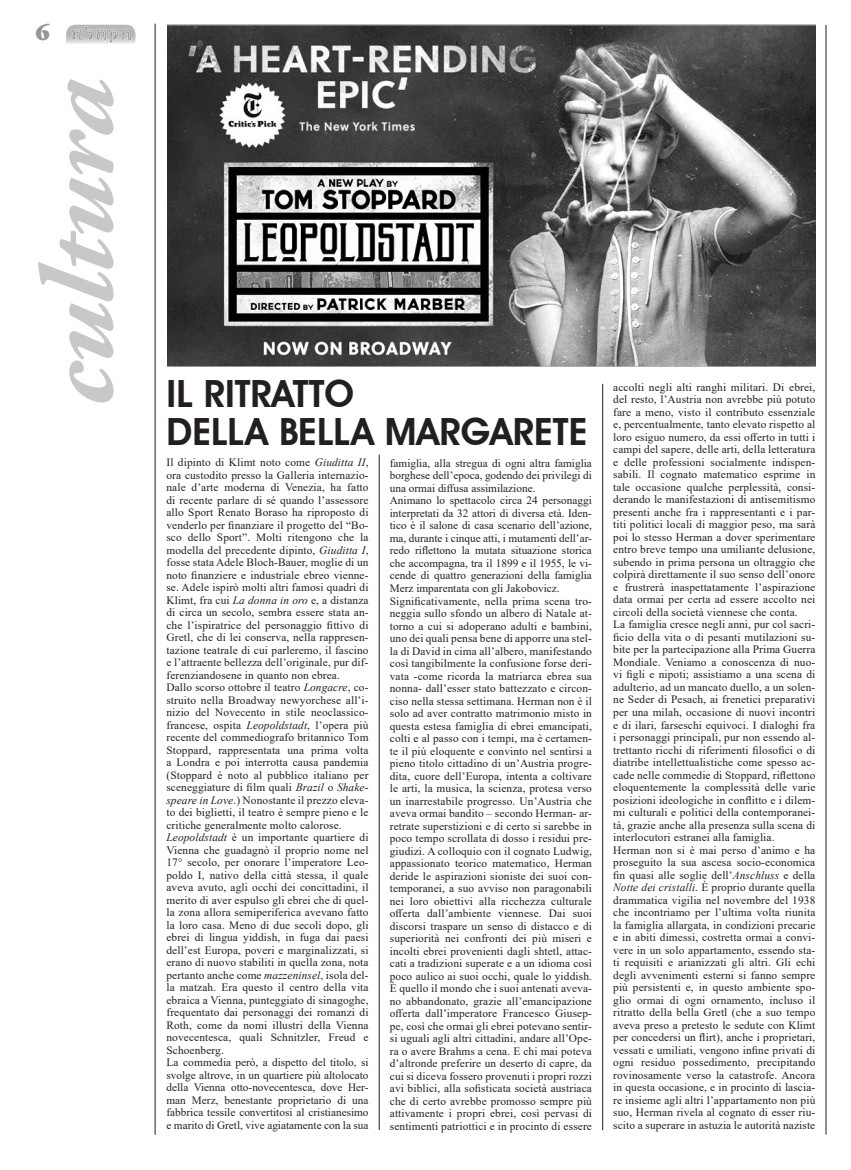
<style>
.page{position:relative;width:851px;height:1170px;background:#fff}
.page>*{position:absolute;margin:0;border:0;box-sizing:border-box;transform-origin:0 0}
.rubriche{font:italic 700 103.5px "Adobe Garamond Pro";color:#c7c8ca;scale:1.09 1}
.TITOLO{font:600 37.5px "Avant Garde IT Cby BT";color:#231f20}
.t1{font:900 22.5px "Garamond IT Cby BT";color:#939598}
.Testo_Articoli{font:11.25px/12.5px "Times New Roman";letter-spacing:.01em;color:#231f20;text-align:justify}
.s1{font-style:italic}
</style>
<div class="page">
<hr style="left:825px;top:25px;width:1px;height:1109px;background:#231f20">
<img style="left:66px;top:25px;width:69px;height:19px">
<hr style="left:155px;top:24px;width:1px;height:1110px;background:#231f20">
<hr style="left:379px;top:454px;width:1px;height:675px;background:#231f20">
<hr style="left:602px;top:384px;width:1px;height:745px;background:#231f20">
<img style="left:167px;top:25px;width:648px;height:341px">
<h3 class="t1" style="left:35px;top:19px;width:16px">6</h3>
<p class="rubriche" style="left:20px;top:407px;width:302px;rotate:-90deg">cultura</p>
<p class="TITOLO" style="left:167px;top:371px;width:189px">IL RITRATTO</p>
<p class="TITOLO" style="left:167px;top:408px;width:422px">DELLA BELLA MARGARETE</p>
<p class="Testo_Articoli" style="left:166px;top:455px;width:204px">Il dipinto di Klimt noto come <span class="s1">Giuditta II</span>, ora custodito presso la Galleria internazio&shy;nale d’arte moderna di Venezia, ha fatto di recente parlare di sé quando l’assessore allo Sport Renato Boraso ha riproposto di venderlo per finanziare il progetto del “Bo&shy;sco dello Sport”. Molti ritengono che la modella del precedente dipinto, <span class="s1">Giuditta I</span>, fosse stata Adele Bloch-Bauer, moglie di un noto finanziere e industriale ebreo vienne&shy;se. Adele ispirò molti altri famosi quadri di Klimt, fra cui <span class="s1">La donna in oro</span> e, a distanza di circa un secolo, sembra essere stata an&shy;che l’ispiratrice del personaggio fittivo di Gretl, che di lei conserva, nella rappresen&shy;tazione teatrale di cui parleremo, il fascino e l’attraente bellezza dell’originale, pur dif&shy;ferenziandosene in quanto non ebrea.</p>
<p class="Testo_Articoli" style="left:166px;top:680px;width:204px">Dallo scorso ottobre il teatro <span class="s1">Longacre</span>, co&shy;struito nella Broadway newyorchese all’i&shy;nizio del Novecento in stile neoclassico&shy;francese, ospita <span class="s1">Leopoldstadt</span>, l’opera più recente del commediografo britannico Tom Stoppard, rappresentata una prima volta a Londra e poi interrotta causa pandemia (Stoppard è noto al pubblico italiano per sceneggiature di film quali <span class="s1">Brazil</span> o <span class="s1">Shake&shy;speare in Love</span>.) Nonostante il prezzo eleva&shy;to dei biglietti, il teatro è sempre pieno e le critiche generalmente molto calorose.</p>
<p class="Testo_Articoli" style="left:166px;top:830px;width:204px"><span class="s1">Leopoldstadt</span> è un importante quartiere di Vienna che guadagnò il proprio nome nel 17° secolo, per onorare l’imperatore Leo&shy;poldo I, nativo della città stessa, il quale aveva avuto, agli occhi dei concittadini, il merito di aver espulso gli ebrei che di quel&shy;la zona allora semiperiferica avevano fatto la loro casa. Meno di due secoli dopo, gli ebrei di lingua yiddish, in fuga dai paesi dell’est Europa, poveri e marginalizzati, si erano di nuovo stabiliti in quella zona, nota pertanto anche come <span class="s1">mazzeninsel</span>, isola del&shy;la matzah. Era questo il centro della vita ebraica a Vienna, punteggiato di sinagoghe, frequentato dai personaggi dei romanzi di Roth, come da nomi illustri della Vienna novecentesca, quali Schnitzler, Freud e Schoenberg.</p>
<p class="Testo_Articoli" style="left:166px;top:1055px;width:203px">La commedia però, a dispetto del titolo, si svolge altrove, in un quartiere più altolocato della Vienna otto-novecentesca, dove Her&shy;man Merz, benestante proprietario di una fabbrica tessile convertitosi al cristianesimo e marito di Gretl, vive agiatamente con la sua</p>
<p class="Testo_Articoli" style="left:390px;top:456px;width:203px">famiglia, alla stregua di ogni altra famiglia borghese dell’epoca, godendo dei privilegi di una ormai diffusa assimilazione.</p>
<p class="Testo_Articoli" style="left:390px;top:494px;width:203px">Animano lo spettacolo circa 24 personaggi interpretati da 32 attori di diversa età. Iden&shy;tico è il salone di casa scenario dell’azione, ma, durante i cinque atti, i mutamenti dell’ar&shy;redo riflettono la mutata situazione storica che accompagna, tra il 1899 e il 1955, le vi&shy;cende di quattro generazioni della famiglia Merz imparentata con gli Jakobovicz.</p>
<p class="Testo_Articoli" style="left:390px;top:594px;width:204px">Significativamente, nella prima scena tro&shy;neggia sullo sfondo un albero di Natale at&shy;torno a cui si adoperano adulti e bambini, uno dei quali pensa bene di apporre una stel&shy;la di David in cima all’albero, manifestando così tangibilmente la confusione forse deri&shy;vata -come ricorda la matriarca ebrea sua nonna- dall’esser stato battezzato e circon&shy;ciso nella stessa settimana. Herman non è il solo ad aver contratto matrimonio misto in questa estesa famiglia di ebrei emancipati, colti e al passo con i tempi, ma è certamen&shy;te il più eloquente e convinto nel sentirsi a pieno titolo cittadino di un’Austria progre&shy;dita, cuore dell’Europa, intenta a coltivare le arti, la musica, la scienza, protesa verso un inarrestabile progresso. Un’Austria che aveva ormai bandito – secondo Herman- ar&shy;retrate superstizioni e di certo si sarebbe in poco tempo scrollata di dosso i residui pre&shy;giudizi. A colloquio con il cognato Ludwig, appassionato teorico matematico, Herman deride le aspirazioni sioniste dei suoi con&shy;temporanei, a suo avviso non paragonabili nei loro obiettivi alla ricchezza culturale offerta dall’ambiente viennese. Dai suoi discorsi traspare un senso di distacco e di superiorità nei confronti dei più miseri e incolti ebrei provenienti dagli shtetl, attac&shy;cati a tradizioni superate e a un idioma così poco aulico ai suoi occhi, quale lo yiddish.<br>È quello il mondo che i suoi antenati aveva&shy;no abbandonato, grazie all’emancipazione offerta dall’imperatore Francesco Giusep&shy;pe, così che ormai gli ebrei potevano sentir&shy;si uguali agli altri cittadini, andare all’Ope&shy;ra o avere Brahms a cena. E chi mai poteva d’altronde preferire un deserto di capre, da cui si diceva fossero provenuti i propri rozzi avi biblici, alla sofisticata società austriaca che di certo avrebbe promosso sempre più attivamente i propri ebrei, così pervasi di sentimenti patriottici e in procinto di essere</p>
<p class="Testo_Articoli" style="left:613px;top:380px;width:204px">accolti negli alti ranghi militari. Di ebrei, del resto, l’Austria non avrebbe più potuto fare a meno, visto il contributo essenziale e, percentualmente, tanto elevato rispetto al loro esiguo numero, da essi offerto in tutti i campi del sapere, delle arti, della letteratura e delle professioni socialmente indispen&shy;sabili. Il cognato matematico esprime in tale occasione qualche perplessità, consi&shy;derando le manifestazioni di antisemitismo presenti anche fra i rappresentanti e i par&shy;titi politici locali di maggior peso, ma sarà poi lo stesso Herman a dover sperimentare entro breve tempo una umiliante delusione, subendo in prima persona un oltraggio che colpirà direttamente il suo senso dell’onore e frustrerà inaspettatamente l’aspirazione data ormai per certa ad essere accolto nei circoli della società viennese che conta.</p>
<p class="Testo_Articoli" style="left:613px;top:618px;width:204px">La famiglia cresce negli anni, pur col sacri&shy;ficio della vita o di pesanti mutilazioni su&shy;bite per la partecipazione alla Prima Guerra Mondiale. Veniamo a conoscenza di nuo&shy;vi figli e nipoti; assistiamo a una scena di adulterio, ad un mancato duello, a un solen&shy;ne Seder di Pesach, ai frenetici preparativi per una milah, occasione di nuovi incontri e di ilari, farseschi equivoci. I dialoghi fra i personaggi principali, pur non essendo al&shy;trettanto ricchi di riferimenti filosofici o di diatribe intellettualistiche come spesso ac&shy;cade nelle commedie di Stoppard, riflettono eloquentemente la complessità delle varie posizioni ideologiche in conflitto e i dilem&shy;mi culturali e politici della contemporanei&shy;tà, grazie anche alla presenza sulla scena di interlocutori estranei alla famiglia.</p>
<p class="Testo_Articoli" style="left:613px;top:843px;width:204px">Herman non si è mai perso d’animo e ha proseguito la sua ascesa socio-economica fin quasi alle soglie dell’<span class="s1">Anschluss</span> e della <span class="s1">Notte dei cristalli</span>. È proprio durante quella drammatica vigilia nel novembre del 1938 che incontriamo per l’ultima volta riunita la famiglia allargata, in condizioni precarie e in abiti dimessi, costretta ormai a convi&shy;vere in un solo appartamento, essendo sta&shy;ti requisiti e arianizzati gli altri. Gli echi degli avvenimenti esterni si fanno sempre più persistenti e, in questo ambiente spo&shy;glio ormai di ogni ornamento, incluso il ritratto della bella Gretl (che a suo tempo aveva preso a pretesto le sedute con Klimt per concedersi un flirt), anche i proprietari, vessati e umiliati, vengono infine privati di ogni residuo possedimento, precipitando rovinosamente verso la catastrofe. Ancora in questa occasione, e in procinto di lascia&shy;re insieme agli altri l’appartamento non più suo, Herman rivela al cognato di esser riu&shy;scito a superare in astuzia le autorità naziste</p>
</div>
